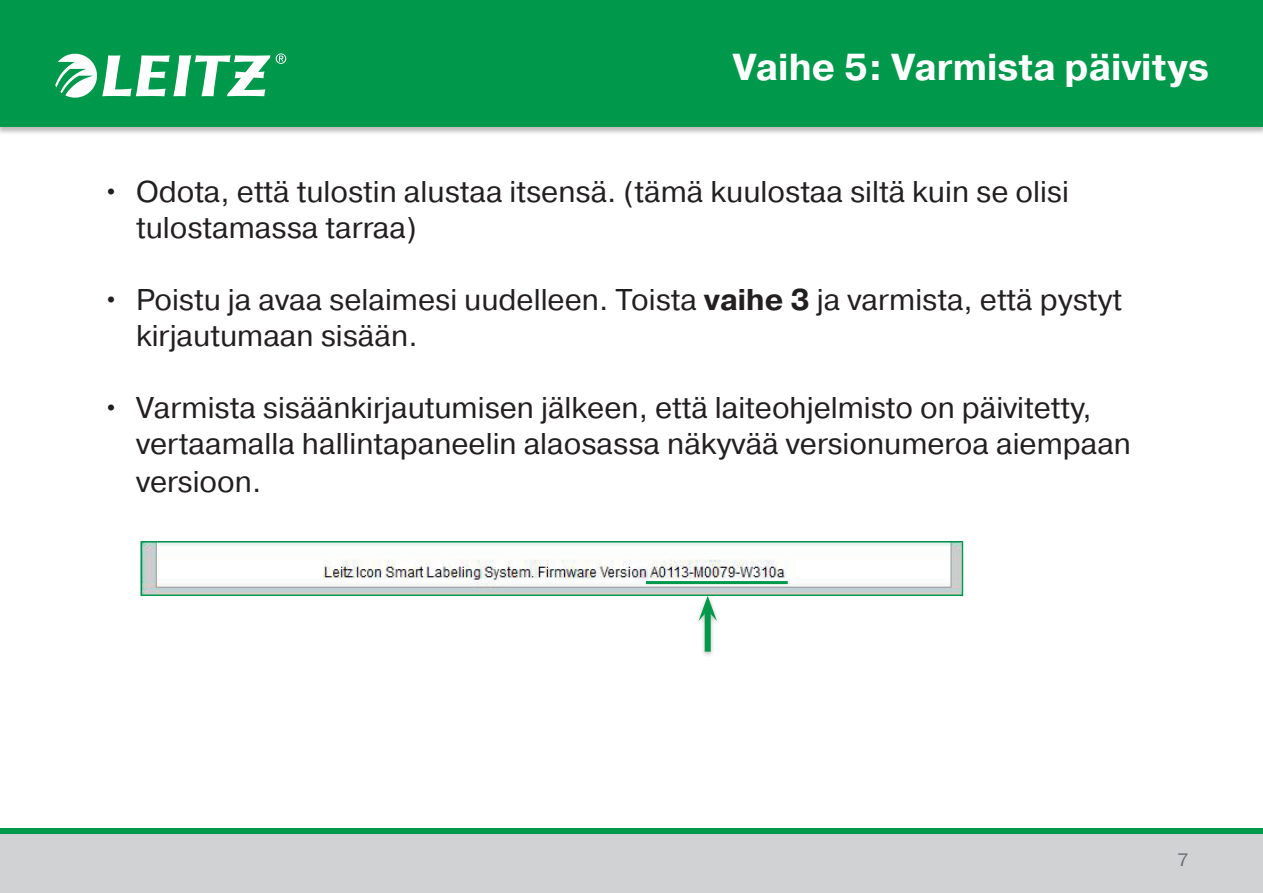
<style>
.page{position:relative;width:1263px;height:893px;background:#fff}
.page>*{position:absolute;margin:0;border:0;box-sizing:border-box;transform-origin:0 0}
.t1{font:700 37.5px "Pragmatica";color:#fff}
.t2{font:30px/36px "Pragmatica";color:#231f20}
.t3{font:18px "Pragmatica";color:#6c6d70}
.s1{font-weight:700}
</style>
<div class="page">
<div style="left:0;top:0;width:1263px;height:135px;background:#231f20;opacity:.3"></div>
<div style="left:0;top:0;width:1263px;height:126px;background:#00994c"></div>
<img style="left:55px;top:53px;width:231px;height:45px">
<div style="left:0;top:828px;width:1263px;height:6px;background:#00994c"></div>
<div style="left:0;top:834px;width:1263px;height:59px;background:#d1d2d4"></div>
<img style="left:142px;top:543px;width:819px;height:51px">
<div style="left:140px;top:541px;width:823px;height:55px;border:1px solid #00994c"></div>
<hr style="left:646px;top:581px;width:142px;height:3px;background:#00994c">
<div style="left:694px;top:594px;width:27px;height:65px;background:#231f20;opacity:.3"></div>
<div style="left:705px;top:611px;width:6px;height:41px;background:#00994c"></div>
<svg style="left:698px;top:596px;width:19px;height:25px"></svg>
<p class="t1" style="left:733px;top:43px;width:478px">Vaihe 5: Varmista päivitys</p>
<p class="t2" style="left:136px;top:174px;width:934px;text-indent:-34px">• Odota, että tulostin alustaa itsensä. (tämä kuulostaa siltä kuin se olisi tulostamassa tarraa)</p>
<p class="t2" style="left:136px;top:282px;width:987px;text-indent:-34px">• Poistu ja avaa selaimesi uudelleen. Toista <span class="s1">vaihe 3</span> ja varmista, että pystyt kirjautumaan sisään.</p>
<p class="t2" style="left:136px;top:390px;width:996px;line-height:36.9px;text-indent:-34px">• Varmista sisäänkirjautumisen jälkeen, että laiteohjelmisto on päivitetty, vertaamalla hallintapaneelin alaosassa näkyvää versionumeroa aiempaan versioon.</p>
<p class="t3" style="left:1178px;top:849px;width:12px">7</p>
</div>
